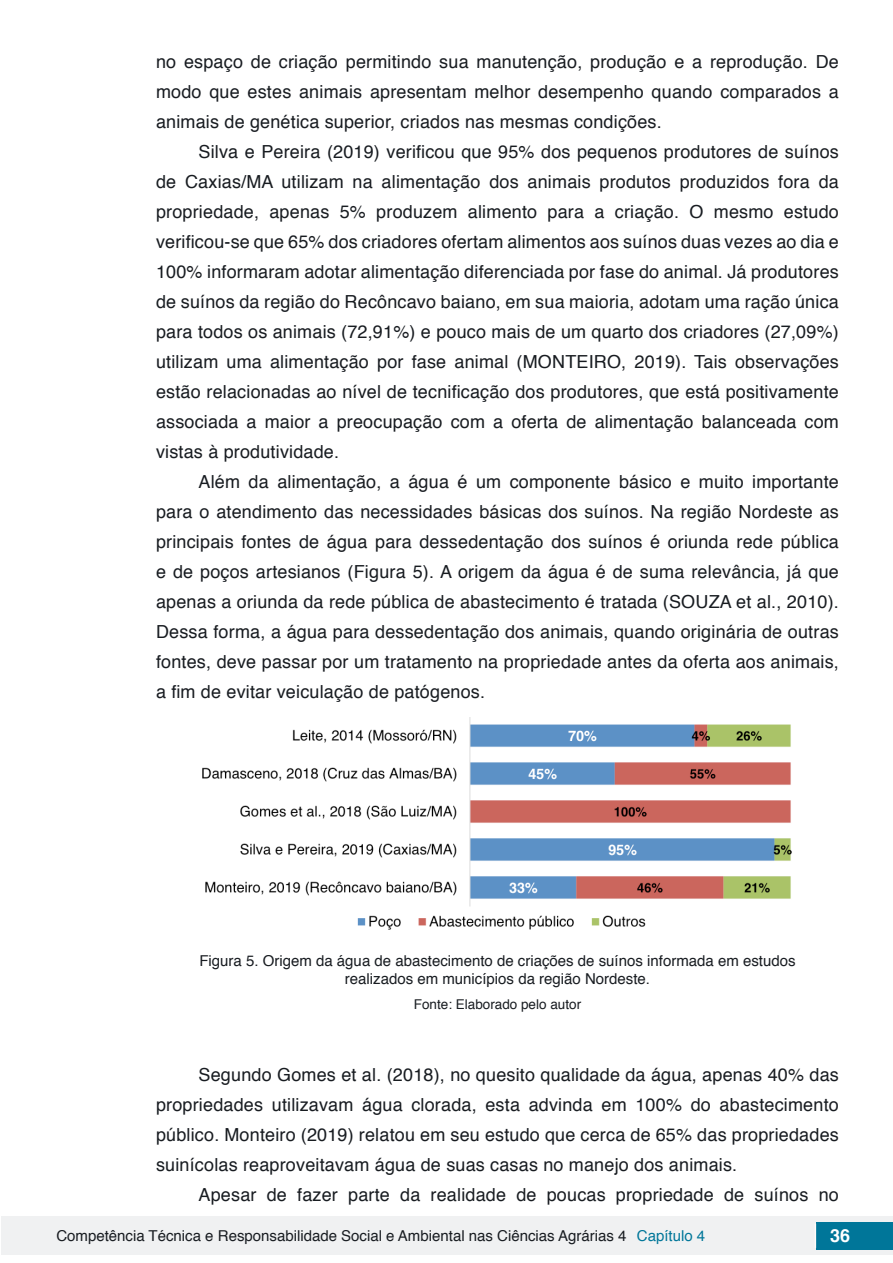
<style>
.page{position:relative;width:893px;height:1263px;background:#fff}
.page>*{position:absolute;margin:0;border:0;box-sizing:border-box;transform-origin:0 0}
.txt{font:18px/30px "Helvetica";letter-spacing:.01em;color:#181c21;text-align:justify}
.t1{font:700 18px "Helvetica";color:#fff}
.ref_tabelas{font:15px/18px "Helvetica";color:#181c21;text-align:center}
.tab_fonte{font:13.5px "Helvetica";color:#181c21}
.s1{color:#007699}
</style>
<div class="page">
<div style="left:1px;top:1216px;width:891px;height:38px;background:#f0f1f2"></div>
<div style="left:816px;top:1222px;width:77px;height:27px;background:#007699"></div>
<svg style="left:815px;top:1224px;width:1px;height:24px"></svg>
<img style="left:202px;top:718px;width:590px;height:212px">
<p class="txt" style="left:156px;top:47px;width:684px">no espaço de criação permitindo sua manutenção, produção e a reprodução. De modo que estes animais apresentam melhor desempenho quando comparados a animais de genética superior, criados nas mesmas condições.</p>
<p class="txt" style="left:156px;top:137px;width:684px;text-indent:43px">Silva e Pereira (2019) verificou que 95% dos pequenos produtores de suínos de Caxias/MA utilizam na alimentação dos animais produtos produzidos fora da propriedade, apenas 5% produzem alimento para a criação. O mesmo estudo verificou-se que 65% dos criadores ofertam alimentos aos suínos duas vezes ao dia e 100% informaram adotar alimentação diferenciada por fase do animal. Já produtores de suínos da região do Recôncavo baiano, em sua maioria, adotam uma ração única para todos os animais (72,91%) e pouco mais de um quarto dos criadores (27,09%) utilizam uma alimentação por fase animal (MONTEIRO, 2019). Tais observações estão relacionadas ao nível de tecnificação dos produtores, que está positivamente associada a maior a preocupação com a oferta de alimentação balanceada com vistas à produtividade.</p>
<p class="txt" style="left:156px;top:467px;width:684px;text-indent:43px">Além da alimentação, a água é um componente básico e muito importante para o atendimento das necessidades básicas dos suínos. Na região Nordeste as principais fontes de água para dessedentação dos suínos é oriunda rede pública e de poços artesianos (Figura 5). A origem da água é de suma relevância, já que apenas a oriunda da rede pública de abastecimento é tratada (SOUZA et al., 2010).<br>Dessa forma, a água para dessedentação dos animais, quando originária de outras fontes, deve passar por um tratamento na propriedade antes da oferta aos animais, a fim de evitar veiculação de patógenos.</p>
<p class="ref_tabelas" style="left:199px;top:952px;width:598px">Figura 5. Origem da água de abastecimento de criações de suínos informada em estudos realizados em municípios da região Nordeste.</p>
<p class="tab_fonte" style="left:414px;top:994px;width:169px">Fonte: Elaborado pelo autor</p>
<p class="txt" style="left:156px;top:1060px;width:684px;text-indent:43px">Segundo Gomes et al. (2018), no quesito qualidade da água, apenas 40% das propriedades utilizavam água clorada, esta advinda em 100% do abastecimento público. Monteiro (2019) relatou em seu estudo que cerca de 65% das propriedades suinícolas reaproveitavam água de suas casas no manejo dos animais.</p>
<p class="txt" style="left:199px;top:1180px;width:642px">Apesar de fazer parte da realidade de poucas propriedade de suínos no</p>
<p class="ref_tabelas" style="left:56px;top:1227px;width:650px">Competência Técnica e Responsabilidade Social e Ambiental nas Ciências Agrárias 4 <span class="s1">Capítulo 4</span></p>
<p class="t1" style="left:830px;top:1221px;width:22px">36</p>
</div>
